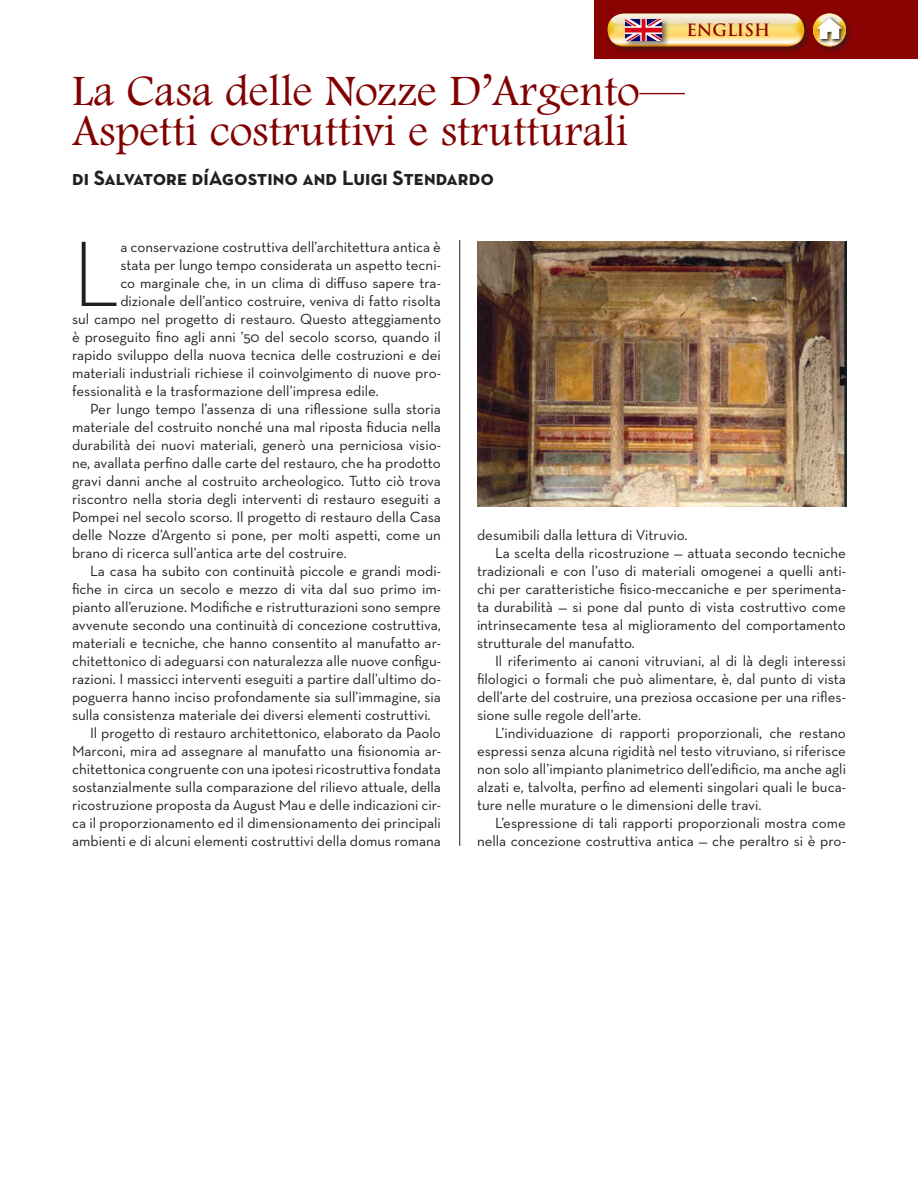
<style>
.page{position:relative;width:918px;height:1188px;background:#fff}
.page>*{position:absolute;margin:0;border:0;box-sizing:border-box;transform-origin:0 0}
.Drop_cap{font:300 94.35px "Neutra Text";color:#231f20}
.New_Title{font:300 45px "Footlight";color:#810000}
.By{font:21px "Neutra Text Bold SC";color:#231f20}
.New_Title-2{font:700 16.5px "Trajan";color:#8b0202}
.Drop_cap-2{font:15px/18px "Neutra Text";color:#231f20;text-align:justify}
</style>
<div class="page">
<hr style="left:459px;top:240px;width:1px;height:606px;background:#231f20">
<img style="left:477px;top:242px;width:369px;height:265px">
<div style="left:594px;top:0;width:324px;height:58px;background:#8b0202"></div>
<div style="left:604px;top:10px;width:209px;height:45px;background:#231f20;opacity:.6"></div>
<img style="left:608px;top:14px;width:196px;height:32px;border-radius:16px">
<div style="left:810px;top:10px;width:45px;height:45px;background:#231f20;opacity:.6"></div>
<img style="left:813px;top:14px;width:33px;height:32px;border-radius:50%">
<svg style="left:815px;top:16px;width:32px;height:29px"></svg>
<svg style="left:817px;top:18px;width:25px;height:21px"></svg>
<div style="left:622px;top:16px;width:48px;height:33px;background:#231f20;opacity:.6"></div>
<img style="left:626px;top:20px;width:36px;height:20px">
<p class="New_Title-2" style="left:686px;top:19px;width:85px">ENGLISH</p>
<p class="New_Title" style="left:72px;top:68px;width:614px">La Casa delle Nozze D’Argento—</p>
<p class="New_Title" style="left:72px;top:108px;width:557px">Aspetti costruttivi e strutturali</p>
<p class="By" style="left:72px;top:164px;width:424px">di Salvatore díAgostino and Luigi Stendardo</p>
<p class="Drop_cap" style="left:72px;top:216px;width:50px">L</p>
<p class="Drop_cap-2" style="left:120px;top:238px;width:322px">a conservazione costruttiva dell’architettura antica è</p>
<p class="Drop_cap-2" style="left:120px;top:256px;width:322px">stata per lungo tempo considerata un aspetto tecni-</p>
<p class="Drop_cap-2" style="left:120px;top:274px;width:322px">co marginale che, in un clima di diffuso sapere tra-</p>
<p class="Drop_cap-2" style="left:120px;top:292px;width:322px">dizionale dell’antico costruire, veniva di fatto risolta</p>
<p class="Drop_cap-2" style="left:72px;top:310px;width:371px">sul campo nel progetto di restauro. Questo atteggiamento</p>
<p class="Drop_cap-2" style="left:72px;top:328px;width:371px">è proseguito fino agli anni ’50 del secolo scorso, quando il</p>
<p class="Drop_cap-2" style="left:72px;top:346px;width:370px">rapido sviluppo della nuova tecnica delle costruzioni e dei</p>
<p class="Drop_cap-2" style="left:72px;top:364px;width:370px">materiali industriali richiese il coinvolgimento di nuove pro-</p>
<p class="Drop_cap-2" style="left:72px;top:382px;width:308px">fessionalità e la trasformazione dell’impresa edile.</p>
<p class="Drop_cap-2" style="left:72px;top:400px;width:371px;text-indent:18px">Per lungo tempo l’assenza di una riflessione sulla storia materiale del costruito nonché una mal riposta fiducia nella durabilità dei nuovi materiali, generò una perniciosa visio&shy;ne, avallata perfino dalle carte del restauro, che ha prodotto gravi danni anche al costruito archeologico. Tutto ciò trova riscontro nella storia degli interventi di restauro eseguiti a Pompei nel secolo scorso. Il progetto di restauro della Casa delle Nozze d’Argento si pone, per molti aspetti, come un brano di ricerca sull’antica arte del costruire.</p>
<p class="Drop_cap-2" style="left:72px;top:562px;width:371px;text-indent:18px">La casa ha subito con continuità piccole e grandi modi&shy;fiche in circa un secolo e mezzo di vita dal suo primo im&shy;pianto all’eruzione. Modifiche e ristrutturazioni sono sempre avvenute secondo una continuità di concezione costruttiva, materiali e tecniche, che hanno consentito al manufatto ar&shy;chitettonico di adeguarsi con naturalezza alle nuove configu&shy;razioni. I massicci interventi eseguiti a partire dall’ultimo do&shy;poguerra hanno inciso profondamente sia sull’immagine, sia sulla consistenza materiale dei diversi elementi costruttivi.</p>
<p class="Drop_cap-2" style="left:72px;top:724px;width:371px;text-indent:18px">Il progetto di restauro architettonico, elaborato da Paolo Marconi, mira ad assegnare al manufatto una fisionomia ar&shy;chitettonica congruente con una ipotesi ricostruttiva fondata sostanzialmente sulla comparazione del rilievo attuale, della ricostruzione proposta da August Mau e delle indicazioni cir&shy;ca il proporzionamento ed il dimensionamento dei principali ambienti e di alcuni elementi costruttivi della domus romana</p>
<p class="Drop_cap-2" style="left:477px;top:526px;width:212px">desumibili dalla lettura di Vitruvio.</p>
<p class="Drop_cap-2" style="left:477px;top:544px;width:371px;text-indent:18px">La scelta della ricostruzione — attuata secondo tecniche tradizionali e con l’uso di materiali omogenei a quelli anti&shy;chi per caratteristiche fisico-meccaniche e per sperimenta&shy;ta durabilità — si pone dal punto di vista costruttivo come intrinsecamente tesa al miglioramento del comportamento strutturale del manufatto.</p>
<p class="Drop_cap-2" style="left:477px;top:652px;width:370px;text-indent:18px">Il riferimento ai canoni vitruviani, al di là degli interessi filologici o formali che può alimentare, è, dal punto di vista dell’arte del costruire, una preziosa occasione per una rifles&shy;sione sulle regole dell’arte.</p>
<p class="Drop_cap-2" style="left:477px;top:724px;width:371px;text-indent:18px">L’individuazione di rapporti proporzionali, che restano espressi senza alcuna rigidità nel testo vitruviano, si riferisce non solo all’impianto planimetrico dell’edificio, ma anche agli alzati e, talvolta, perfino ad elementi singolari quali le buca&shy;ture nelle murature o le dimensioni delle travi.</p>
<p class="Drop_cap-2" style="left:477px;top:814px;width:371px;text-align:right">L’espressione di tali rapporti proporzionali mostra come nella concezione costruttiva antica — che peraltro si è pro-</p>
</div>
